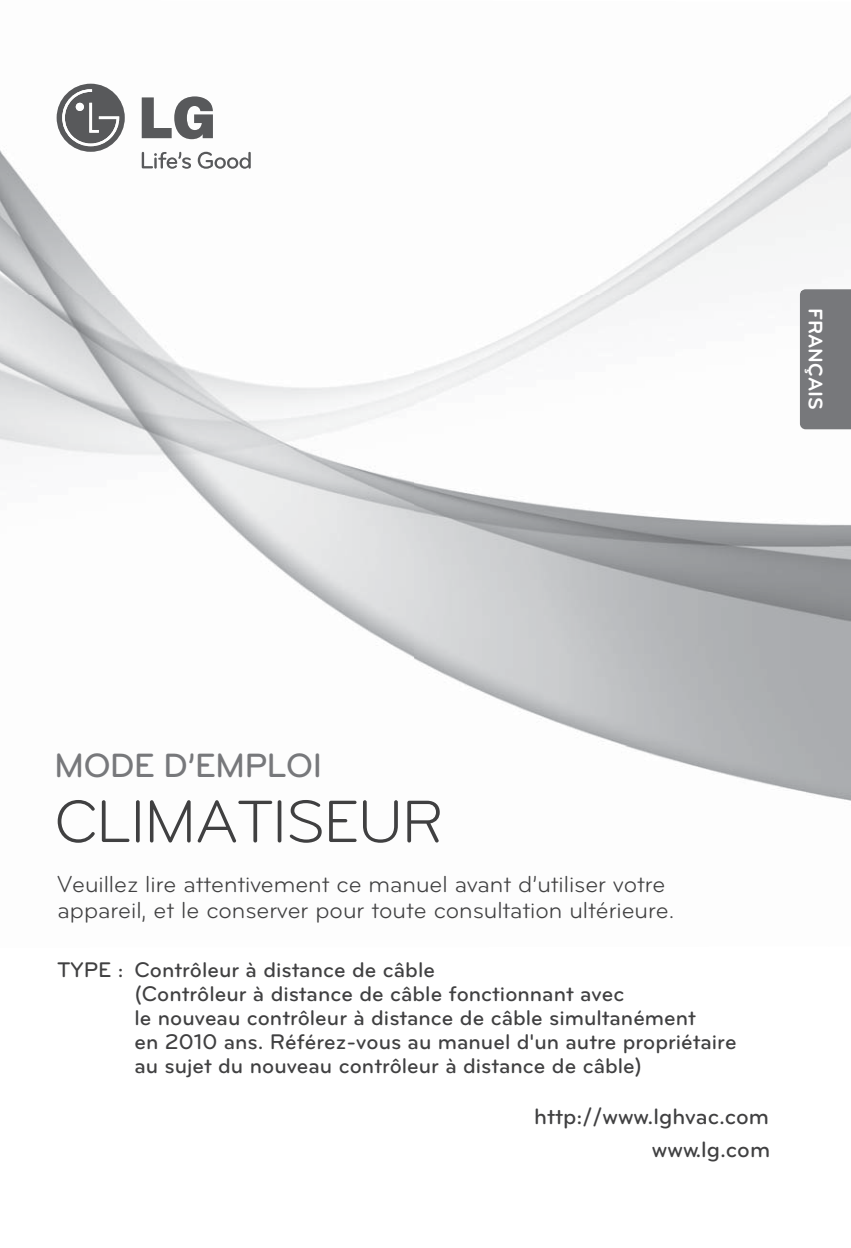
<style>
.page{position:relative;width:851px;height:1248px;background:#fff}
.page>*{position:absolute;margin:0;border:0;box-sizing:border-box;transform-origin:0 0}
.t1{font:62px "Bryant LG";letter-spacing:-.03em;color:#404041}
.t2{font:500 35px "Bryant LG";letter-spacing:-.025em;color:#77787b}
.t3{font:24px/26px "Bryant LG";letter-spacing:-.005em;color:#404041}
.t4{font:500 23px "Bryant LG";color:#404041}
.t5{font:500 22px/24px "Bryant LG";color:#404041}
.t6{font:700 20.4px "Bryant LG";color:#fff}
</style>
<div class="page">
<img style="left:0;top:83px;width:850px;height:718px">
<svg style="left:142px;top:152px;width:49px;height:17px"></svg>
<svg style="left:198px;top:152px;width:53px;height:17px"></svg>
<svg style="left:142px;top:96px;width:71px;height:43px"></svg>
<svg style="left:57px;top:84px;width:68px;height:68px"></svg>
<div style="left:799px;top:289px;width:51px;height:140px;background:#77787b"></div>
<div style="left:801px;top:291px;width:31px;height:135px;background:#77787b"></div>
<p class="t6" style="left:827px;top:308px;width:103px;rotate:90deg">FRANÇAIS</p>
<h2 class="t2" style="left:54px;top:751px;width:270px">MODE D’EMPLOI</h2>
<h1 class="t1" style="left:54px;top:797px;width:391px">CLIMATISEUR</h1>
<p class="t3" style="left:58px;top:872px;width:618px">Veuillez lire attentivement ce manuel avant d’utiliser votre appareil, et le conserver pour toute consultation ultérieure.</p>
<p class="t5" style="left:134px;top:958px;width:603px;text-indent:-77px">TYPE : Contrôleur à distance de câble<br>(Contrôleur à distance de câble fonctionnant avec<br>le nouveau contrôleur à distance de câble simultanément<br>en 2010 ans. Référez-vous au manuel d'un autre propriétaire au sujet du nouveau contrôleur à distance de câble)</p>
<p class="t4" style="left:534px;top:1106px;width:236px">http://www.lghvac.com</p>
<p class="t4" style="left:651px;top:1140px;width:120px">www.lg.com</p>
</div>
